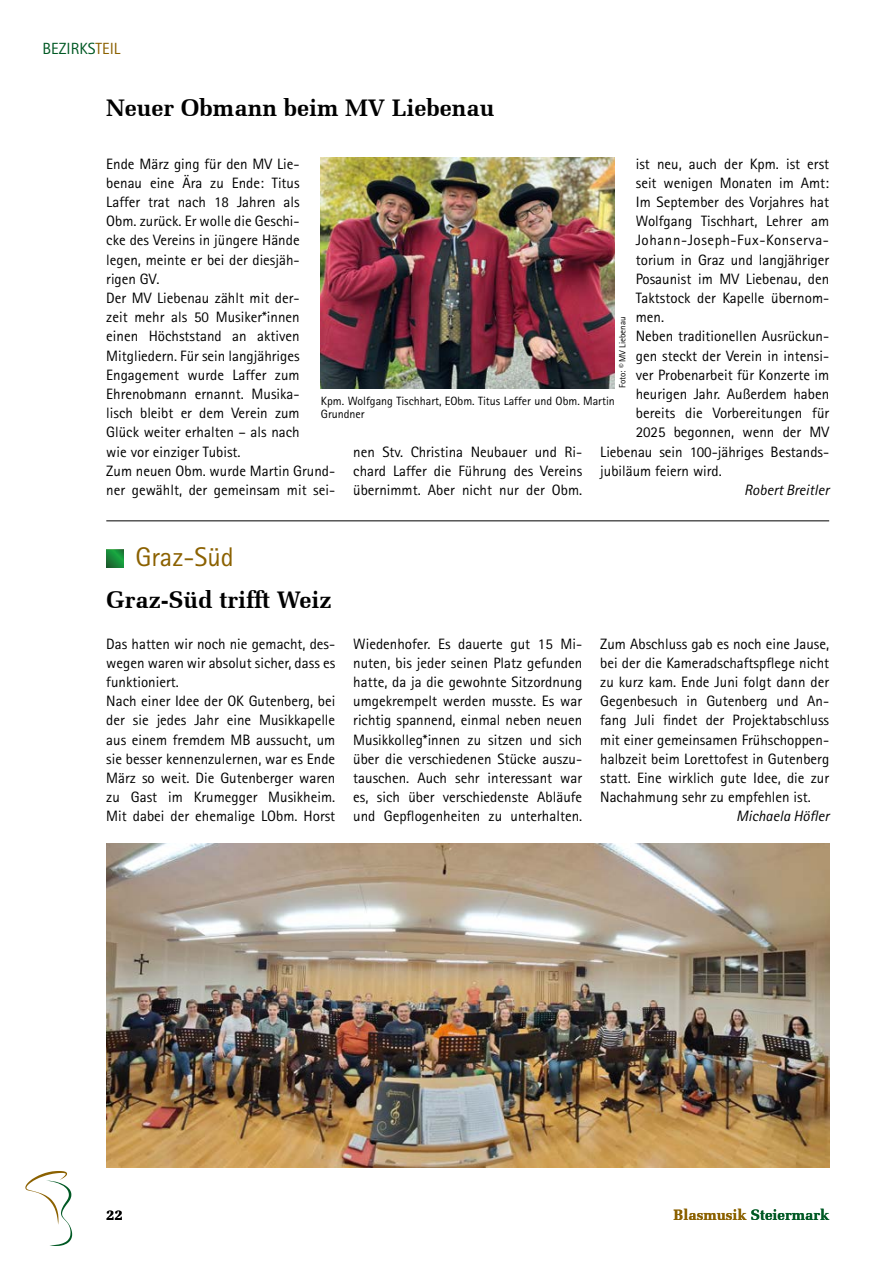
<style>
.page{position:relative;width:893px;height:1263px;background:#fff}
.page>*{position:absolute;margin:0;border:0;box-sizing:border-box;transform-origin:0 0}
.t1{font:27px "Rotis Sans Serif Std";color:#8b6100}
.t2{font:700 24px "Melior";color:#000}
.t3{font:16.2px "Rotis Sans Serif Std";color:#005924}
.t4{font:15px/19.2px "Rotis Sans Serif Std";color:#000;text-align:justify}
.t5{font:italic 15px "Rotis Sans Serif Std";color:#000}
.t6{font:15px "Rotis Sans Serif Std";letter-spacing:.035em;color:#000}
.t7{font:700 15px "Melior";color:#005924}
.t8{font:700 15px "Melior";color:#000}
.t9{font:12px/12.9px "Rotis Sans Serif Std";color:#000}
.t10{font:9px "Rotis Sans Serif Std";color:#000}
.s1{color:#8b6100}
</style>
<div class="page">
<svg style="left:25px;top:1171px;width:47px;height:75px"></svg>
<img style="left:321px;top:157px;width:294px;height:231px">
<img style="left:106px;top:843px;width:723px;height:324px">
<img style="left:106px;top:550px;width:18px;height:17px">
<hr style="left:106px;top:521px;width:723px;height:1px;background:#000">
<p class="t3" style="left:43px;top:39px;width:79px">BEZIRKS<span class="s1">TEIL</span></p>
<h2 class="t2" style="left:106px;top:93px;width:390px">Neuer Obmann beim MV Liebenau</h2>
<p class="t4" style="left:106px;top:154px;width:230px;text-align:left">Ende März ging für den MV Lie&shy;benau eine Ära zu Ende: Titus<br>Laffer trat nach 18 Jahren als<br>Obm. zurück. Er wolle die Geschi-<br>cke des Vereins in jüngere Hände legen, meinte er bei der diesjäh-<br>rigen GV.<br>Der MV Liebenau zählt mit der-<br>zeit mehr als 50 Musiker*innen einen Höchststand an aktiven<br>Mitgliedern. Für sein langjähriges<br>Engagement wurde Laffer zum<br>Ehrenobmann ernannt. Musika-<br>lisch bleibt er dem Verein zum<br>Glück weiter erhalten – als nach<br>wie vor einziger Tubist.<br>Zum neuen Obm. wurde Martin Grund&shy;ner gewählt, der gemeinsam mit sei-</p>
<p class="t4" style="left:636px;top:154px;width:195px">ist neu, auch der Kpm. ist erst</p>
<p class="t4" style="left:636px;top:173px;width:195px">seit wenigen Monaten im Amt:</p>
<p class="t4" style="left:636px;top:192px;width:195px">Im September des Vorjahres hat</p>
<p class="t4" style="left:636px;top:211px;width:195px">Wolfgang Tischhart, Lehrer am</p>
<p class="t6" style="left:636px;top:231px;width:195px">Johann-Joseph-Fux-Konserva-</p>
<p class="t4" style="left:636px;top:250px;width:195px">torium in Graz und langjähriger</p>
<p class="t4" style="left:636px;top:269px;width:195px">Posaunist im MV Liebenau, den</p>
<p class="t4" style="left:636px;top:288px;width:195px">Taktstock der Kapelle übernom-</p>
<p class="t4" style="left:636px;top:307px;width:30px">men.</p>
<p class="t4" style="left:636px;top:327px;width:195px">Neben traditionellen Ausrückun-</p>
<p class="t4" style="left:636px;top:346px;width:195px">gen steckt der Verein in intensi-</p>
<p class="t4" style="left:636px;top:365px;width:195px">ver Probenarbeit für Konzerte im</p>
<p class="t4" style="left:636px;top:384px;width:195px">heurigen Jahr. Außerdem haben</p>
<p class="t4" style="left:636px;top:403px;width:195px">bereits die Vorbereitungen für</p>
<p class="t4" style="left:636px;top:423px;width:195px">2025 begonnen, wenn der MV</p>
<p class="t4" style="left:600px;top:442px;width:230px">Liebenau sein 100-jähriges Bestands-</p>
<p class="t4" style="left:600px;top:461px;width:123px">jubiläum feiern wird.</p>
<p class="t5" style="left:744px;top:481px;width:86px">Robert Breitler</p>
<p class="t10" style="left:617px;top:388px;width:73px;rotate:-90deg">Foto: ©MV Liebenau</p>
<p class="t9" style="left:321px;top:395px;width:295px">Kpm. Wolfgang Tischhart, EObm. Titus Laffer und Obm. Martin<br>Grundner</p>
<p class="t4" style="left:353px;top:442px;width:230px">nen Stv. Christina Neubauer und Ri&shy;chard Laffer die Führung des Vereins übernimmt. Aber nicht nur der Obm.</p>
<h1 class="t1" style="left:135px;top:541px;width:100px">Graz-Süd</h1>
<h2 class="t2" style="left:106px;top:585px;width:227px">Graz-Süd trifft Weiz</h2>
<p class="t4" style="left:106px;top:634px;width:230px;text-align:left">Das hatten wir noch nie gemacht, des&shy;wegen waren wir absolut sicher, dass es funktioniert.<br>Nach einer Idee der OK Gutenberg, bei der sie jedes Jahr eine Musikkapelle aus einem fremdem MB aussucht, um sie besser kennenzulernen, war es Ende März so weit. Die Gutenberger waren zu Gast im Krumegger Musikheim.<br>Mit dabei der ehemalige LObm. Horst</p>
<p class="t4" style="left:353px;top:634px;width:230px">Wiedenhofer. Es dauerte gut 15 Mi&shy;nuten, bis jeder seinen Platz gefunden hatte, da ja die gewohnte Sitzordnung umgekrempelt werden musste. Es war richtig spannend, einmal neben neuen Musikkolleg*innen zu sitzen und sich über die verschiedenen Stücke auszu&shy;tauschen. Auch sehr interessant war es, sich über verschiedenste Abläufe und Gepflogenheiten zu unterhalten.</p>
<p class="t4" style="left:600px;top:634px;width:230px">Zum Abschluss gab es noch eine Jause, bei der die Kameradschaftspflege nicht zu kurz kam. Ende Juni folgt dann der Gegenbesuch in Gutenberg und An&shy;fang Juli findet der Projektabschluss mit einer gemeinsamen Frühschoppen&shy;halbzeit beim Lorettofest in Gutenberg statt. Eine wirklich gute Idee, die zur Nachahmung sehr zu empfehlen ist.</p>
<p class="t5" style="left:736px;top:807px;width:95px">Michaela Höfler</p>
<p class="t8" style="left:106px;top:1206px;width:18px">22</p>
<p class="t7" style="left:673px;top:1206px;width:157px"><span class="s1">Blasmusik</span> Steiermark</p>
</div>
